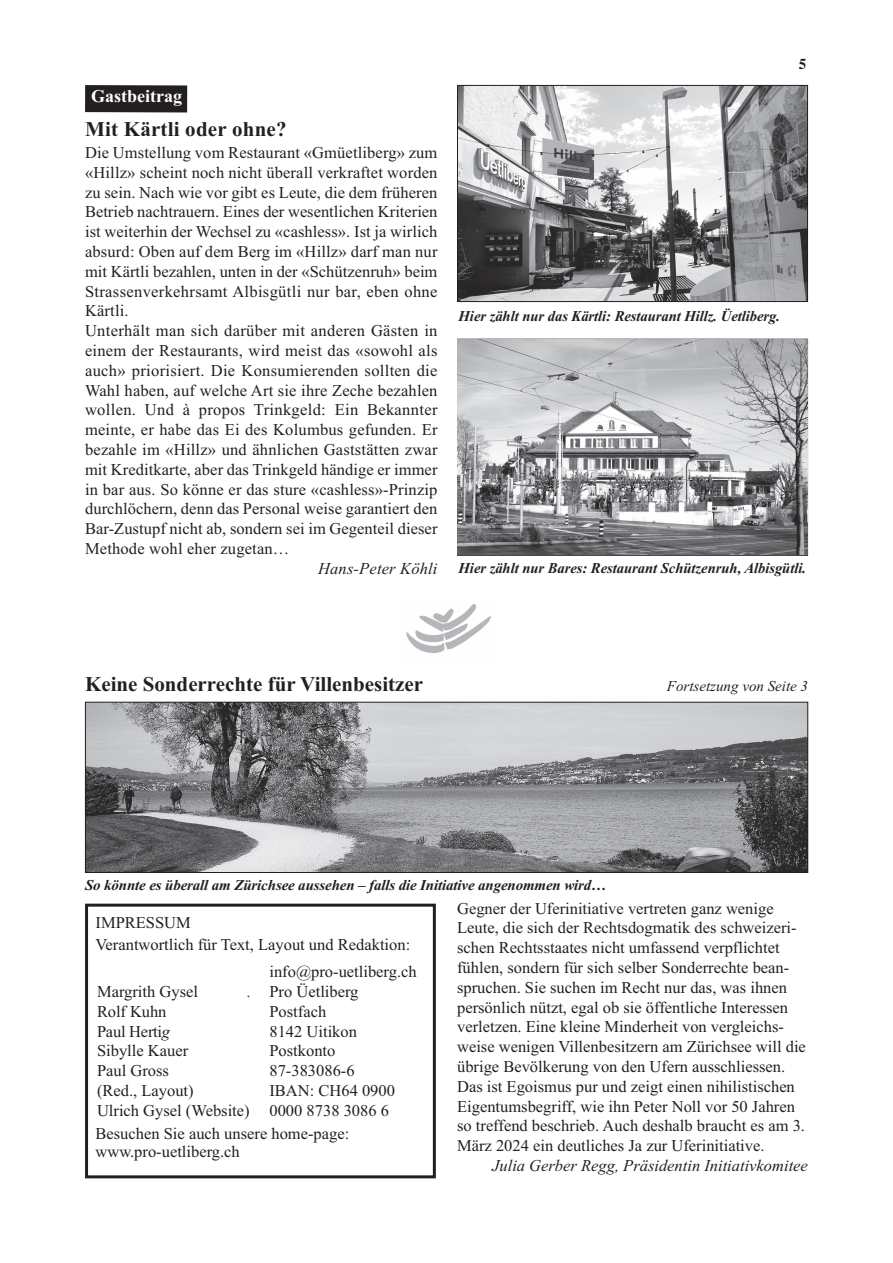
<style>
.page{position:relative;width:893px;height:1263px;background:#fff}
.page>*{position:absolute;margin:0;border:0;box-sizing:border-box;transform-origin:0 0}
.t1{font:700 21px "Times New Roman";color:#231f20}
.t2{font:700 18px "Times New Roman";letter-spacing:-.005em;color:#fff}
.t3{font:16.5px/19.8px "Times New Roman";color:#231f20}
.t4{font:italic 16.5px "Times New Roman";color:#231f20}
.t5{font:italic 700 15px "Times New Roman";letter-spacing:-.005em;color:#231f20}
.t6{font:italic 15px "Times New Roman";color:#231f20}
.t7{font:700 15px "Times";color:#231f20}
.s1{font-style:italic}
</style>
<div class="page">
<div style="left:85px;top:904px;width:351px;height:274px;border:3px solid #231f20"></div>
<img style="left:406px;top:604px;width:85px;height:49px">
<div style="left:85px;top:85px;width:102px;height:27px;background:#231f20"></div>
<img style="left:458px;top:340px;width:349px;height:215px">
<img style="left:87px;top:704px;width:719px;height:167px">
<div style="left:85px;top:702px;width:723px;height:171px;border:1px solid #231f20"></div>
<img style="left:459px;top:87px;width:347px;height:213px">
<div style="left:457px;top:85px;width:351px;height:217px;border:1px solid #231f20"></div>
<p class="t2" style="left:91px;top:85px;width:93px">Gastbeitrag</p>
<p class="t1" style="left:85px;top:116px;width:203px">Mit Kärtli oder ohne?</p>
<p class="t3" style="left:85px;top:142px;width:354px">Die Umstellung vom Restaurant «Gmüetliberg» zum «Hillz» scheint noch nicht überall verkraftet worden zu sein. Nach wie vor gibt es Leute, die dem früheren Betrieb nachtrauern. Eines der wesentlichen Kriterien ist weiterhin der Wechsel zu «cashless». Ist ja wirlich absurd: Oben auf dem Berg im «Hillz» darf man nur mit Kärtli bezahlen, unten in der «Schützenruh» beim Strassenverkehrsamt Albisgütli nur bar, eben ohne Kärtli.<br>Unterhält man sich darüber mit anderen Gästen in einem der Restaurants, wird meist das «sowohl als auch» priorisiert. Die Konsumierenden sollten die Wahl haben, auf welche Art sie ihre Zeche bezahlen wollen. Und à propos Trinkgeld: Ein Bekannter meinte, er habe das Ei des Kolumbus gefunden. Er bezahle im «Hillz» und ähnlichen Gaststätten zwar mit Kreditkarte, aber das Trinkgeld händige er immer in bar aus. So könne er das sture «cashless»-Prinzip durchlöchern, denn das Personal weise garantiert den Bar-Zustupf nicht ab, sondern sei im Gegenteil dieser Methode wohl eher zugetan…</p>
<p class="t4" style="left:318px;top:558px;width:121px">Hans-Peter Köhli</p>
<p class="t7" style="left:799px;top:55px;width:9px">5</p>
<p class="t5" style="left:459px;top:307px;width:323px">Hier zählt nur das Kärtli: Restaurant Hillz. Üetliberg.</p>
<p class="t5" style="left:459px;top:559px;width:349px">Hier zählt nur Bares: Restaurant Schützenruh, Albisgütli.</p>
<p class="t1" style="left:85px;top:671px;width:340px">Keine Sonderrechte für Villenbesitzer</p>
<p class="t6" style="left:667px;top:677px;width:143px">Fortsetzung von Seite 3</p>
<p class="t5" style="left:85px;top:876px;width:523px">So könnte es überall am Zürichsee aussehen – falls die Initiative angenommen wird…</p>
<p class="t3" style="left:96px;top:911px;width:316px;line-height:22px">IMPRESSUM<br>Verantwortlich für Text, Layout und Redaktion:</p>
<p class="t3" style="left:97px;top:981px;width:102px">Margrith Gysel</p>
<p class="t4" style="left:247px;top:982px;width:6px">.</p>
<p class="t3" style="left:97px;top:1001px;width:154px">Rolf Kuhn<br>Paul Herti<span class="s1">g<br></span>Sibylle Kauer<br>Paul Gross<br>(Red., Layout)<br>Ulrich Gysel (Website)</p>
<p class="t3" style="left:269px;top:961px;width:149px">info@pro-uetliberg.ch<br>Pro Üetliberg<br>Postfach<br>8142 Uitikon<br>Postkonto<br>87-383086-6<br>IBAN: CH64 0900<br>0000 8738 3086 6</p>
<p class="t3" style="left:96px;top:1124px;width:255px;line-height:18px">Besuchen Sie auch unsere home-page: www.pro-uetliberg.ch</p>
<p class="t3" style="left:457px;top:898px;width:350px">Gegner der Uferinitiative vertreten ganz wenige Leute, die sich der Rechtsdogmatik des schweizeri&shy;schen Rechtsstaates nicht umfassend verpflichtet fühlen, sondern für sich selber Sonderrechte bean&shy;spruchen. Sie suchen im Recht nur das, was ihnen persönlich nützt, egal ob sie öffentliche Interessen verletzen. Eine kleine Minderheit von vergleichs&shy;weise wenigen Villenbesitzern am Zürichsee will die übrige Bevölkerung von den Ufern ausschliessen.<br>Das ist Egoismus pur und zeigt einen nihilistischen Eigentumsbegriff, wie ihn Peter Noll vor 50 Jahren so treffend beschrieb. Auch deshalb braucht es am 3.<br>März 2024 ein deutliches Ja zur Uferinitiative.</p>
<p class="t4" style="left:492px;top:1155px;width:317px">Julia Gerber Regg, Präsidentin Initiativkomitee</p>
</div>
